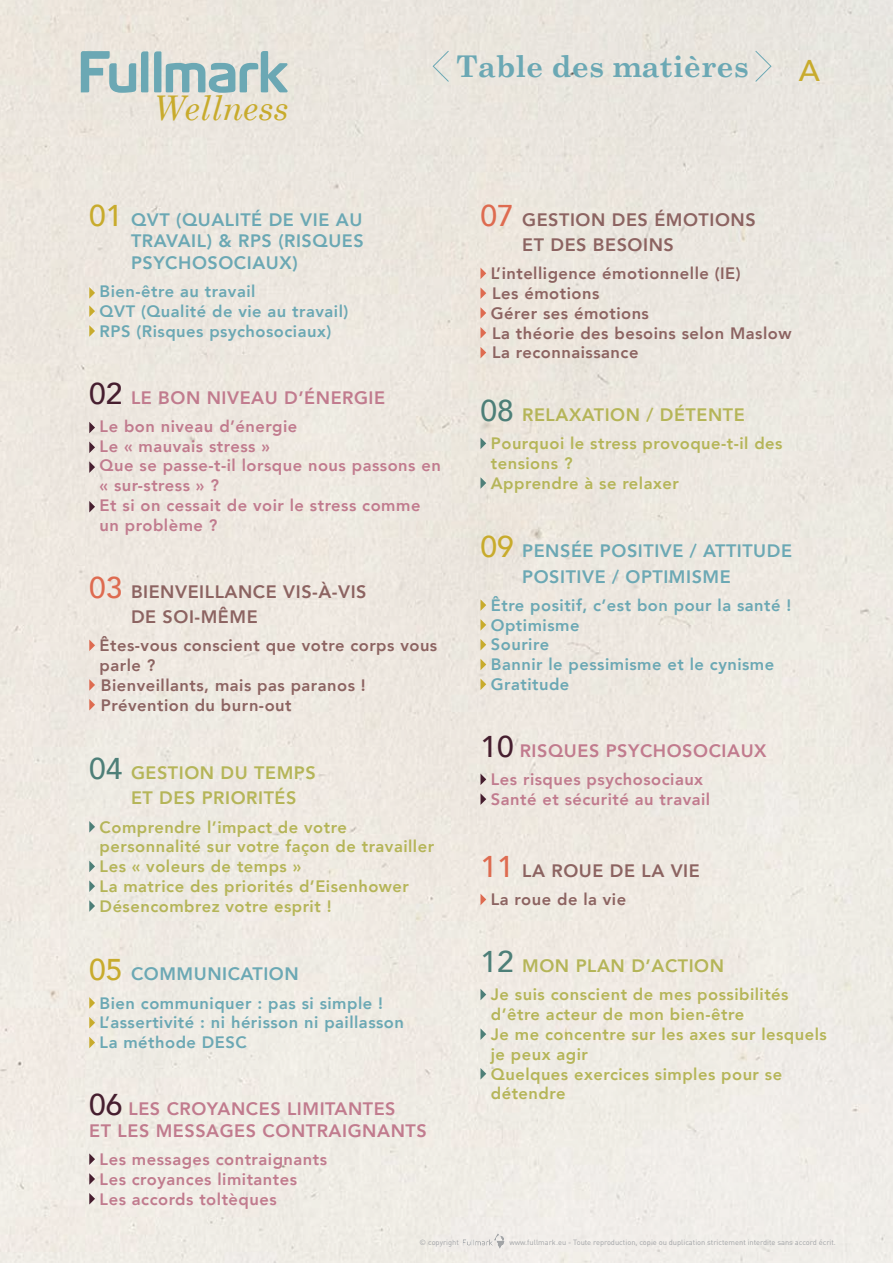
<style>
.page{position:relative;width:893px;height:1263px;background:#eee9e1}
.page>*{position:absolute;margin:0;border:0;box-sizing:border-box;transform-origin:0 0}
.t1{font:italic 34.05px "Century Schoolbook";color:#c8ab2c}
.t2{font:700 30px "Century Schoolbook";color:#6ba8b4}
.t3{font:500 30px "Avenir";color:#c8ab2c}
.t4{font:800 18px/21.6px "Avenir";letter-spacing:.03em;color:#6ba8b4;text-align:justify}
.t5{font:800 18px/21.6px "Avenir";letter-spacing:.03em;color:#c17b8e}
.t6{font:800 18px/25.2px "Avenir";letter-spacing:.03em;color:#8c6361}
.t7{font:800 18px/25.2px "Avenir";letter-spacing:.03em;color:#b5b558}
.t8{font:800 16.5px/19.8px "Avenir";letter-spacing:.03em;color:#b5b558}
.t9{font:800 16.5px/19.8px "Avenir";letter-spacing:.03em;color:#c17b8e}
.t10{font:800 16.5px/19.8px "Avenir";letter-spacing:.03em;color:#6ba8b4}
.t11{font:800 16.5px/19.8px "Avenir";letter-spacing:.03em;color:#8c6361}
.t12{font:7.5px "FFDIN";color:#a1a3a6}
.s1{font-weight:500;font-size:30px;color:#c8ab2c}
.s2{font-weight:500;font-size:30px;color:#461e2f}
.s3{font-weight:500;font-size:30px;color:#de6b50}
.s4{font-weight:500;font-size:30px;color:#4d7f78}
</style>
<div class="page">
<svg style="left:81px;top:51px;width:67px;height:42px"></svg>
<svg style="left:154px;top:51px;width:134px;height:42px"></svg>
<svg style="left:89px;top:287px;width:6px;height:12px"></svg>
<svg style="left:89px;top:305px;width:6px;height:12px"></svg>
<svg style="left:89px;top:325px;width:6px;height:12px"></svg>
<svg style="left:89px;top:422px;width:6px;height:11px"></svg>
<svg style="left:89px;top:442px;width:6px;height:11px"></svg>
<svg style="left:89px;top:461px;width:6px;height:12px"></svg>
<svg style="left:89px;top:501px;width:6px;height:11px"></svg>
<svg style="left:89px;top:639px;width:6px;height:12px"></svg>
<svg style="left:89px;top:679px;width:6px;height:12px"></svg>
<svg style="left:89px;top:699px;width:6px;height:11px"></svg>
<svg style="left:89px;top:821px;width:6px;height:11px"></svg>
<svg style="left:89px;top:861px;width:6px;height:11px"></svg>
<svg style="left:89px;top:880px;width:6px;height:12px"></svg>
<svg style="left:89px;top:900px;width:6px;height:12px"></svg>
<svg style="left:89px;top:997px;width:6px;height:12px"></svg>
<svg style="left:89px;top:1017px;width:6px;height:11px"></svg>
<svg style="left:89px;top:1037px;width:6px;height:11px"></svg>
<svg style="left:89px;top:1153px;width:6px;height:12px"></svg>
<svg style="left:89px;top:1173px;width:6px;height:12px"></svg>
<svg style="left:89px;top:1193px;width:6px;height:11px"></svg>
<svg style="left:480px;top:268px;width:6px;height:11px"></svg>
<svg style="left:480px;top:287px;width:6px;height:12px"></svg>
<svg style="left:480px;top:307px;width:6px;height:12px"></svg>
<svg style="left:480px;top:327px;width:6px;height:11px"></svg>
<svg style="left:480px;top:347px;width:6px;height:11px"></svg>
<svg style="left:480px;top:438px;width:6px;height:11px"></svg>
<svg style="left:480px;top:477px;width:6px;height:12px"></svg>
<svg style="left:480px;top:599px;width:6px;height:12px"></svg>
<svg style="left:480px;top:619px;width:6px;height:12px"></svg>
<svg style="left:480px;top:639px;width:6px;height:11px"></svg>
<svg style="left:480px;top:659px;width:6px;height:11px"></svg>
<svg style="left:480px;top:678px;width:6px;height:12px"></svg>
<svg style="left:480px;top:774px;width:6px;height:11px"></svg>
<svg style="left:480px;top:793px;width:6px;height:12px"></svg>
<svg style="left:480px;top:894px;width:6px;height:11px"></svg>
<svg style="left:480px;top:989px;width:6px;height:11px"></svg>
<svg style="left:480px;top:1028px;width:6px;height:12px"></svg>
<svg style="left:480px;top:1068px;width:6px;height:11px"></svg>
<svg style="left:754px;top:50px;width:18px;height:33px"></svg>
<svg style="left:432px;top:50px;width:18px;height:33px"></svg>
<svg style="left:494px;top:1233px;width:5px;height:7px"></svg>
<h1 class="t1" style="left:153px;top:87px;width:137px">Wellness</h1>
<h2 class="t2" style="left:456px;top:48px;width:294px">Table des matières</h2>
<h2 class="t3" style="left:799px;top:45px;width:23px">A</h2>
<p class="t4" style="left:131px;top:209px;width:234px;text-indent:-42px"><span class="s1">01</span> QVT (QUALITÉ DE VIE AU TRAVAIL) &amp; RPS (RISQUES PSYCHOSOCIAUX)</p>
<p class="t10" style="left:100px;top:281px;width:250px">Bien-être au travail<br>QVT (Qualité de vie au travail)<br>RPS (Risques psychosociaux)</p>
<p class="t5" style="left:89px;top:386px;width:297px"><span class="s2">02</span> LE BON NIVEAU D’ÉNERGIE</p>
<p class="t9" style="left:100px;top:416px;width:343px">Le bon niveau d’énergie<br>Le « mauvais stress »<br>Que se passe-t-il lorsque nous passons en « sur-stress » ?<br>Et si on cessait de voir le stress comme un problème ?</p>
<p class="t6" style="left:131px;top:579px;width:237px;text-indent:-42px"><span class="s3">03</span> BIENVEILLANCE VIS-À-VIS<br>DE SOI-MÊME</p>
<p class="t11" style="left:100px;top:635px;width:339px">Êtes-vous conscient que votre corps vous parle ?<br>Bienveillants, mais pas paranos !<br>Prévention du burn-out</p>
<p class="t7" style="left:131px;top:760px;width:186px;text-indent:-42px"><span class="s4">04</span> GESTION DU TEMPS<br>ET DES PRIORITÉS</p>
<p class="t8" style="left:100px;top:817px;width:336px">Comprendre l’impact de votre personnalité sur votre façon de travailler<br>Les « voleurs de temps »<br>La matrice des priorités d’Eisenhower<br>Désencombrez votre esprit !</p>
<p class="t4" style="left:89px;top:963px;width:211px"><span class="s1">05</span> COMMUNICATION</p>
<p class="t10" style="left:100px;top:993px;width:306px">Bien communiquer : pas si simple !<br>L’assertivité : ni hérisson ni paillasson<br>La méthode DESC</p>
<p class="t5" style="left:89px;top:1098px;width:339px"><span class="s2">06</span> LES CROYANCES LIMITANTES<br>ET LES MESSAGES CONTRAIGNANTS</p>
<p class="t9" style="left:100px;top:1149px;width:229px">Les messages contraignants<br>Les croyances limitantes<br>Les accords toltèques</p>
<p class="t6" style="left:522px;top:207px;width:235px;text-indent:-42px"><span class="s3">07</span> GESTION DES ÉMOTIONS<br>ET DES BESOINS</p>
<p class="t11" style="left:491px;top:263px;width:302px">L’intelligence émotionnelle (IE)<br>Les émotions<br>Gérer ses émotions<br>La théorie des besoins selon Maslow<br>La reconnaissance</p>
<p class="t7" style="left:480px;top:402px;width:266px"><span class="s4">08</span> RELAXATION / DÉTENTE</p>
<p class="t8" style="left:491px;top:433px;width:293px">Pourquoi le stress provoque-t-il des tensions ?<br>Apprendre à se relaxer</p>
<p class="t4" style="left:522px;top:538px;width:271px;line-height:25.2px;text-indent:-42px"><span class="s1">09</span> PENSÉE POSITIVE / ATTITUDE<br>POSITIVE / OPTIMISME</p>
<p class="t10" style="left:491px;top:595px;width:302px">Être positif, c’est bon pour la santé !<br>Optimisme<br>Sourire<br>Bannir le pessimisme et le cynisme<br>Gratitude</p>
<p class="t5" style="left:480px;top:740px;width:288px"><span class="s2">10</span> RISQUES PSYCHOSOCIAUX</p>
<p class="t9" style="left:491px;top:769px;width:221px">Les risques psychosociaux<br>Santé et sécurité au travail</p>
<p class="t6" style="left:480px;top:858px;width:221px"><span class="s3">11</span> LA ROUE DE LA VIE</p>
<p class="t11" style="left:491px;top:890px;width:137px">La roue de la vie</p>
<p class="t7" style="left:480px;top:953px;width:245px"><span class="s4">12</span> MON PLAN D’ACTION</p>
<p class="t8" style="left:491px;top:985px;width:338px">Je suis conscient de mes possibilités d’être acteur de mon bien-être<br>Je me concentre sur les axes sur lesquels je peux agir<br>Quelques exercices simples pour se détendre</p>
<p class="t12" style="left:420px;top:1237px;width:41px">© copyright</p>
<p class="t12" style="left:509px;top:1237px;width:328px">www.fullmark.eu - Toute reproduction, copie ou duplication strictement interdite sans accord écrit.</p>
</div>
